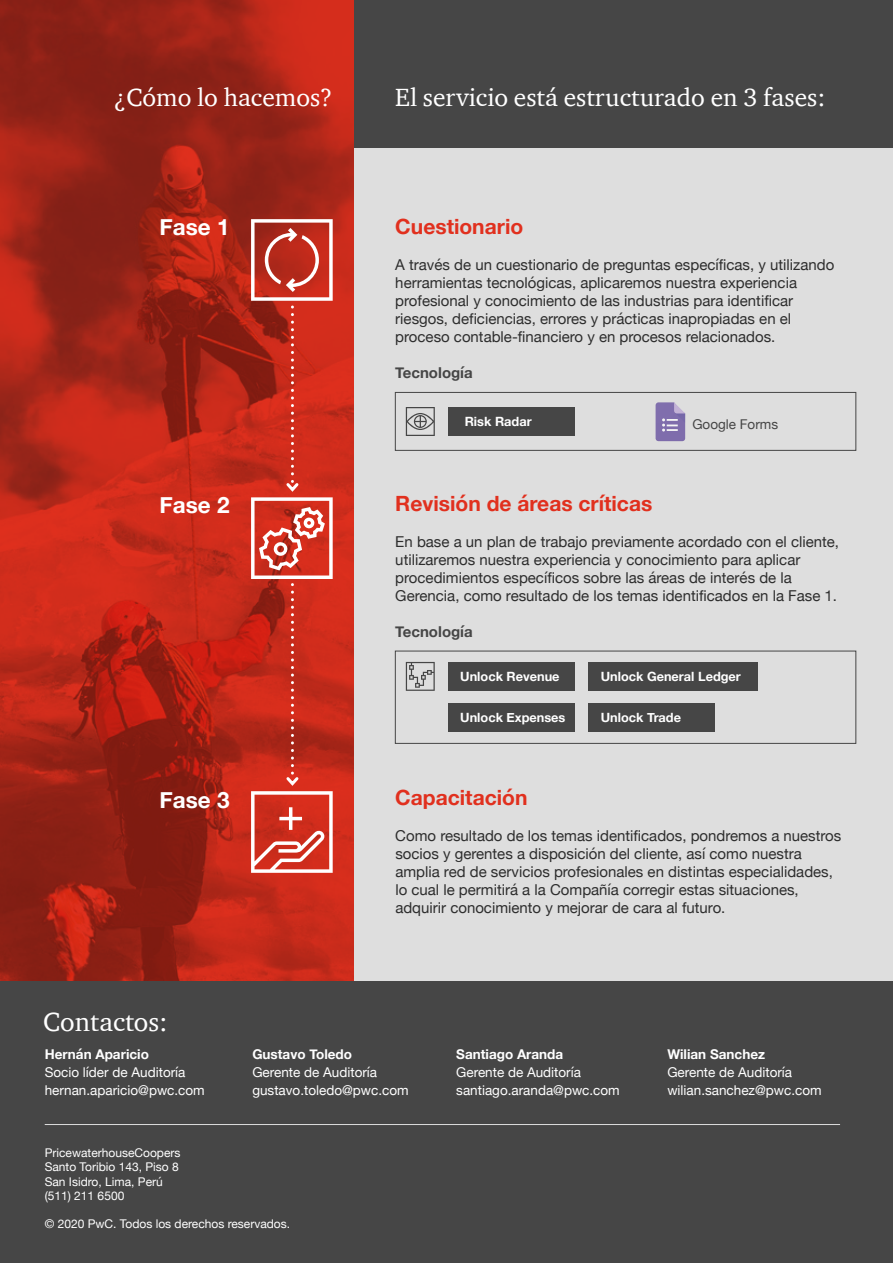
<style>
.page{position:relative;width:893px;height:1263px;background:#fff}
.page>*{position:absolute;margin:0;border:0;box-sizing:border-box;transform-origin:0 0}
.t1{font:27px "ITC Charter Com";color:#fff}
.t2{font:25.5px "ITC Charter Com";color:#fff}
.t3{font:700 22.5px "Helvetica Neue";color:#fff}
.t4{font:700 21px "Helvetica Neue";color:#e1301e}
.t5{font:15px/18px "Helvetica Neue";color:#2d2d2d}
.t6{font:700 15px "Helvetica Neue";color:#464646}
.t7{font:13.5px/18px "Helvetica Neue";color:#fff}
.t8{font:700 13.5px "Helvetica Neue";color:#fff}
.t9{font:13.5px "Helvetica Neue";color:#464646}
.t10{font:700 12.75px "Helvetica Neue";color:#fff}
.t11{font:12px/14.4px "Helvetica Neue";color:#fff}
</style>
<div class="page">
<div style="left:327px;top:124px;width:566px;height:1139px;background:#dedede"></div>
<div style="left:342px;top:0;width:551px;height:148px;background:#464646"></div>
<svg style="left:0;top:0;width:354px;height:981px;background:#ab2517"></svg>
<svg style="left:251px;top:219px;width:82px;height:82px;background:#ca5e53"></svg>
<svg style="left:251px;top:314px;width:82px;height:265px;background:#cd4132"></svg>
<svg style="left:251px;top:592px;width:82px;height:281px;background:#cb3d2e"></svg>
<div style="left:448px;top:407px;width:127px;height:29px;background:#464646"></div>
<svg style="left:406px;top:407px;width:29px;height:29px"></svg>
<svg style="left:656px;top:402px;width:29px;height:39px"></svg>
<div style="left:395px;top:392px;width:461px;height:59px;border:1px solid #464646"></div>
<div style="left:448px;top:662px;width:127px;height:29px;background:#464646"></div>
<div style="left:588px;top:662px;width:170px;height:29px;background:#464646"></div>
<div style="left:448px;top:703px;width:127px;height:29px;background:#464646"></div>
<div style="left:588px;top:703px;width:127px;height:29px;background:#464646"></div>
<svg style="left:406px;top:662px;width:29px;height:29px"></svg>
<div style="left:0;top:981px;width:893px;height:282px;background:#464646"></div>
<hr style="left:45px;top:1124px;width:795px;height:1px;background:#dedede">
<h2 class="t2" style="left:114px;top:81px;width:220px">¿Cómo lo hacemos?</h2>
<h2 class="t2" style="left:395px;top:81px;width:432px">El servicio está estructurado en 3 fases:</h2>
<h3 class="t3" style="left:160px;top:210px;width:72px">Fase 1</h3>
<h3 class="t4" style="left:395px;top:210px;width:129px">Cuestionario</h3>
<p class="t5" style="left:395px;top:257px;width:440px">A través de un cuestionario de preguntas específicas, y utilizando herramientas tecnológicas, aplicaremos nuestra experiencia profesional y conocimiento de las industrias para identificar riesgos, deficiencias, errores y prácticas inapropiadas en el proceso contable-financiero y en procesos relacionados.</p>
<p class="t6" style="left:395px;top:361px;width:79px">Tecnología</p>
<p class="t10" style="left:465px;top:411px;width:68px">Risk Radar</p>
<p class="t9" style="left:692px;top:414px;width:87px">Google Forms</p>
<h3 class="t3" style="left:160px;top:487px;width:72px">Fase 2</h3>
<h3 class="t4" style="left:395px;top:487px;width:259px">Revisión de áreas críticas</h3>
<p class="t5" style="left:395px;top:534px;width:445px">En base a un plan de trabajo previamente acordado con el cliente, utilizaremos nuestra experiencia y conocimiento para aplicar procedimientos específicos sobre las áreas de interés de la Gerencia, como resultado de los temas identificados en la Fase 1.</p>
<p class="t6" style="left:395px;top:620px;width:79px">Tecnología</p>
<p class="t10" style="left:460px;top:666px;width:101px">Unlock Revenue</p>
<p class="t10" style="left:601px;top:666px;width:142px">Unlock General Ledger</p>
<p class="t10" style="left:460px;top:708px;width:107px">Unlock Expenses</p>
<p class="t10" style="left:601px;top:708px;width:82px">Unlock Trade</p>
<h3 class="t3" style="left:160px;top:782px;width:72px">Fase 3</h3>
<h3 class="t4" style="left:395px;top:781px;width:134px">Capacitación</h3>
<p class="t5" style="left:395px;top:827px;width:447px">Como resultado de los temas identificados, pondremos a nuestros socios y gerentes a disposición del cliente, así como nuestra amplia red de servicios profesionales en distintas especialidades, lo cual le permitirá a la Compañía corregir estas situaciones, adquirir conocimiento y mejorar de cara al futuro.</p>
<h1 class="t1" style="left:43px;top:1005px;width:126px">Contactos:</h1>
<p class="t8" style="left:45px;top:1044px;width:106px">Hernán Aparicio</p>
<p class="t7" style="left:45px;top:1064px;width:162px">Socio líder de Auditoría hernan.aparicio@pwc.com</p>
<p class="t8" style="left:252px;top:1044px;width:101px">Gustavo Toledo</p>
<p class="t7" style="left:252px;top:1064px;width:158px">Gerente de Auditoría gustavo.toledo@pwc.com</p>
<p class="t11" style="left:45px;top:1146px;width:137px">PricewaterhouseCoopers<br>Santo Toribio 143, Piso 8<br>San Isidro, Lima, Perú (511) 211 6500</p>
<p class="t11" style="left:45px;top:1217px;width:247px">© 2020 PwC. Todos los derechos reservados.</p>
<p class="t8" style="left:456px;top:1044px;width:109px">Santiago Aranda</p>
<p class="t7" style="left:456px;top:1064px;width:165px">Gerente de Auditoría santiago.aranda@pwc.com</p>
<p class="t8" style="left:667px;top:1044px;width:99px">Wilian Sanchez</p>
<p class="t7" style="left:667px;top:1064px;width:156px">Gerente de Auditoría wilian.sanchez@pwc.com</p>
</div>
